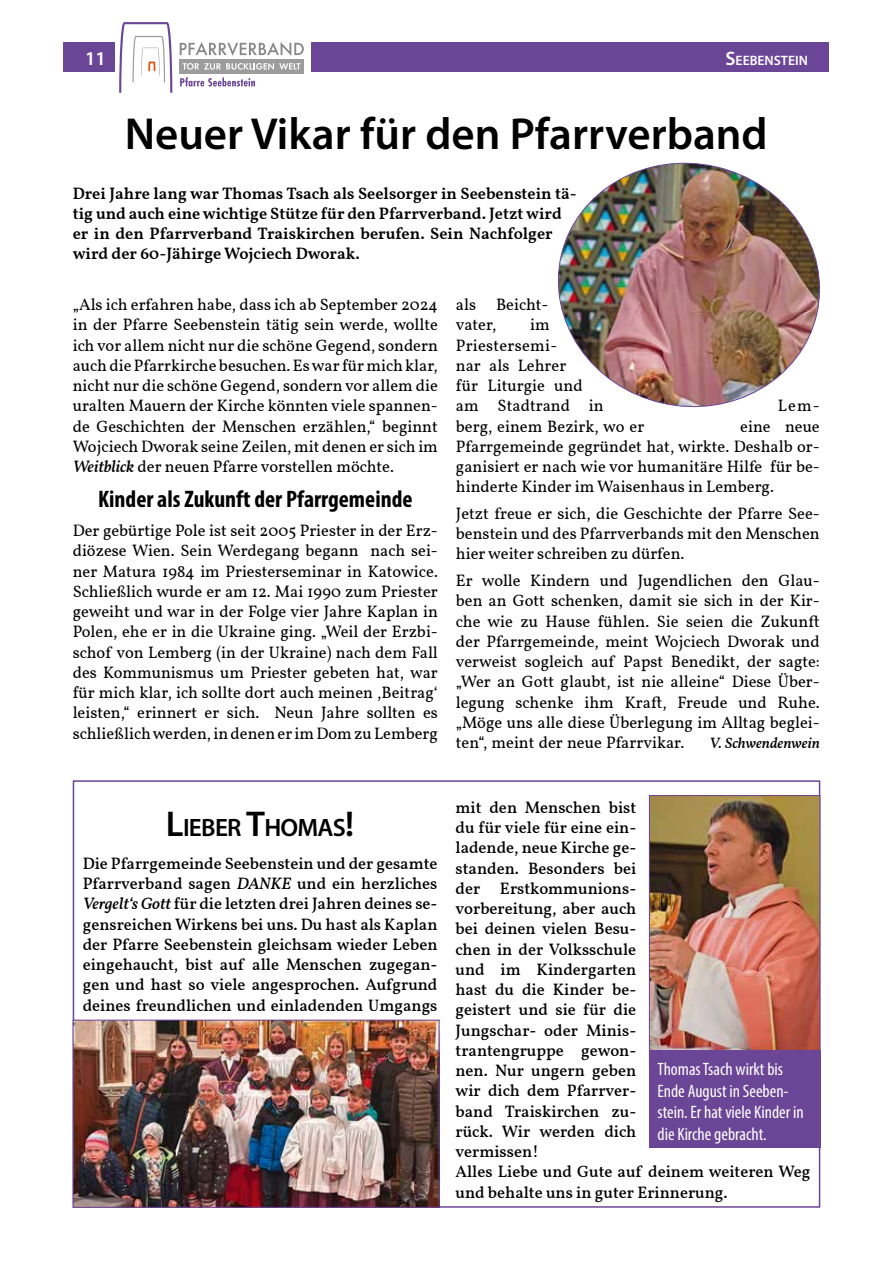
<style>
.page{position:relative;width:893px;height:1263px;background:#fff}
.page>*{position:absolute;margin:0;border:0;box-sizing:border-box;transform-origin:0 0}
.t1{font:600 45px "Myriad Pro";color:#000}
.t2{font:600 25.2px "Myriad Pro";letter-spacing:-.03em;color:#000}
.t3{font:700 condensed 24px "Myriad Pro";color:#000}
.t4{font:600 19.5px "Myriad Pro";color:#fff}
.t5{font:condensed 18px/21.6px "Myriad Pro";color:#fff}
.t6{font:16.5px/20.2px "Vollkorn";color:#000;text-align:justify}
.t7{font:500 16.5px/20.2px "Vollkorn";color:#000;text-align:justify}
.t8{font:600 16.5px/20.2px "Vollkorn";color:#000}
.t9{font:italic 500 15px "Vollkorn";color:#000}
.t10{font:600 13.65px "Myriad Pro";color:#fff}
.s1{font-size:19.5px}
.s2{font-weight:500;font-style:italic}
.s3{font-size:36px}
.s4{font-style:italic}
</style>
<div class="page">
<div style="left:64px;top:43px;width:765px;height:29px;background:#6b4596"></div>
<div style="left:115px;top:22px;width:195px;height:71px;background:#fff"></div>
<div style="left:179px;top:59px;width:125px;height:15px;background:#9c9c9d"></div>
<svg style="left:183px;top:63px;width:117px;height:7px"></svg>
<svg style="left:180px;top:42px;width:124px;height:14px"></svg>
<svg style="left:119px;top:22px;width:53px;height:71px"></svg>
<svg style="left:180px;top:77px;width:75px;height:10px"></svg>
<img style="left:651px;top:797px;width:167px;height:253px">
<div style="left:649px;top:795px;width:171px;height:272px;border:1px solid #6b4596"></div>
<img style="left:557px;top:162px;width:263px;height:246px">
<div style="left:649px;top:1050px;width:171px;height:98px;background:#6b4596"></div>
<img style="left:75px;top:1022px;width:362px;height:184px">
<div style="left:73px;top:1020px;width:366px;height:188px;border:1px solid #6b4596"></div>
<p class="t4" style="left:85px;top:46px;width:22px">11</p>
<p class="t10" style="left:725px;top:51px;width:84px"><span class="s1">S</span>EEBENSTEIN</p>
<h1 class="t1" style="left:125px;top:105px;width:645px">Neuer Vikar für den Pfarrverband</h1>
<p class="t8" style="left:73px;top:182px;width:505px">Drei Jahre lang war Thomas Tsach als Seelsorger in Seebenstein tä&shy;tig und auch eine wichtige Stütze für den Pfarrverband. Jetzt wird er in den Pfarrverband Traiskirchen berufen. Sein Nachfolger wird der 60-Jähirge Wojciech Dworak.</p>
<p class="t6" style="left:73px;top:293px;width:367px">„Als ich erfahren habe, dass ich ab September 2024 in der Pfarre Seebenstein tätig sein werde, wollte ich vor allem nicht nur die schöne Gegend, sondern auch die Pfarrkirche besuchen. Es war für mich klar, nicht nur die schöne Gegend, sondern vor allem die uralten Mauern der Kirche könnten viele spannen&shy;de Geschichten der Menschen erzählen,“ beginnt Wojciech Dworak seine Zeilen, mit denen er sich im <span class="s2">Weitblick</span> der neuen Pfarre vorstellen möchte.</p>
<h3 class="t3" style="left:98px;top:484px;width:316px">Kinder als Zukunft der Pfarrgemeinde</h3>
<p class="t6" style="left:73px;top:519px;width:367px">Der gebürtige Pole ist seit 2005 Priester in der Erz&shy;diözese Wien. Sein Werdegang begann nach sei&shy;ner Matura 1984 im Priesterseminar in Katowice.<br>Schließlich wurde er am 12. Mai 1990 zum Priester geweiht und war in der Folge vier Jahre Kaplan in Polen, ehe er in die Ukraine ging. „Weil der Erzbi&shy;schof von Lemberg (in der Ukraine) nach dem Fall des Kommunismus um Priester gebeten hat, war für mich klar, ich sollte dort auch meinen ,Beitrag‘ leisten,“ erinnert er sich. Neun Jahre sollten es schließlich werden, in denen er im Dom zu Lemberg</p>
<p class="t6" style="left:456px;top:293px;width:94px">als Beicht&shy;vater,</p>
<p class="t6" style="left:456px;top:314px;width:149px;text-align:left;text-indent:74px">im<br>Priestersemi-<br>nar als Lehrer<br>für Liturgie und am Stadtrand in</p>
<p class="t6" style="left:778px;top:395px;width:43px">Lem-</p>
<p class="t6" style="left:456px;top:415px;width:190px">berg, einem Bezirk, wo er</p>
<p class="t6" style="left:456px;top:415px;width:365px;text-indent:284px">eine neue Pfarrgemeinde gegründet hat, wirkte. Deshalb or&shy;ganisiert er nach wie vor humanitäre Hilfe für be&shy;hinderte Kinder im Waisenhaus in Lemberg.</p>
<p class="t6" style="left:456px;top:502px;width:365px">Jetzt freue er sich, die Geschichte der Pfarre See&shy;benstein und des Pfarrverbands mit den Menschen hier weiter schreiben zu dürfen.</p>
<p class="t6" style="left:456px;top:569px;width:365px">Er wolle Kindern und Jugendlichen den Glau&shy;ben an Gott schenken, damit sie sich in der Kir&shy;che wie zu Hause fühlen. Sie seien die Zukunft der Pfarrgemeinde, meint Wojciech Dworak und verweist sogleich auf Papst Benedikt, der sagte: „Wer an Gott glaubt, ist nie alleine“ Diese Über&shy;legung schenke ihm Kraft, Freude und Ruhe. „Möge uns alle diese Überlegung im Alltag beglei&shy;ten“, meint der neue Pfarrvikar.</p>
<p class="t9" style="left:710px;top:732px;width:112px">V. Schwendenwein</p>
<h2 class="t2" style="left:166px;top:811px;width:190px"><span class="s3">L</span>IEBER <span class="s3">T</span>HOMAS<span class="s3">!</span></h2>
<p class="t7" style="left:83px;top:852px;width:356px">Die Pfarrgemeinde Seebenstein und der gesamte Pfarrverband sagen <span class="s4">DANKE</span> und ein herzliches <span class="s4">Vergelt‘s Gott</span> für die letzten drei Jahren deines se&shy;gensreichen Wirkens bei uns. Du hast als Kaplan der Pfarre Seebenstein gleichsam wieder Leben eingehaucht, bist auf alle Menschen zugegan&shy;gen und hast so viele angesprochen. Aufgrund deines freundlichen und einladenden Umgangs</p>
<p class="t7" style="left:455px;top:796px;width:356px;text-align:left">mit den Menschen bist<br>du für viele für eine ein-<br>ladende, neue Kirche ge-<br>standen. Besonders bei<br>der Erstkommunions-<br>vorbereitung, aber auch<br>bei deinen vielen Besu-<br>chen in der Volksschule<br>und im Kindergarten<br>hast du die Kinder be-<br>geistert und sie für die<br>Jungschar- oder Minis-<br>trantengruppe gewon-<br>nen. Nur ungern geben<br>wir dich dem Pfarrver-<br>band Traiskirchen zu-<br>rück. Wir werden dich<br>vermissen!<br>Alles Liebe und Gute auf deinem weiteren Weg und behalte uns in guter Erinnerung.</p>
<p class="t5" style="left:657px;top:1058px;width:148px">Thomas Tsach wirkt bis<br>Ende August in Seeben&shy;stein. Er hat viele Kinder in die Kirche gebracht.</p>
</div>
